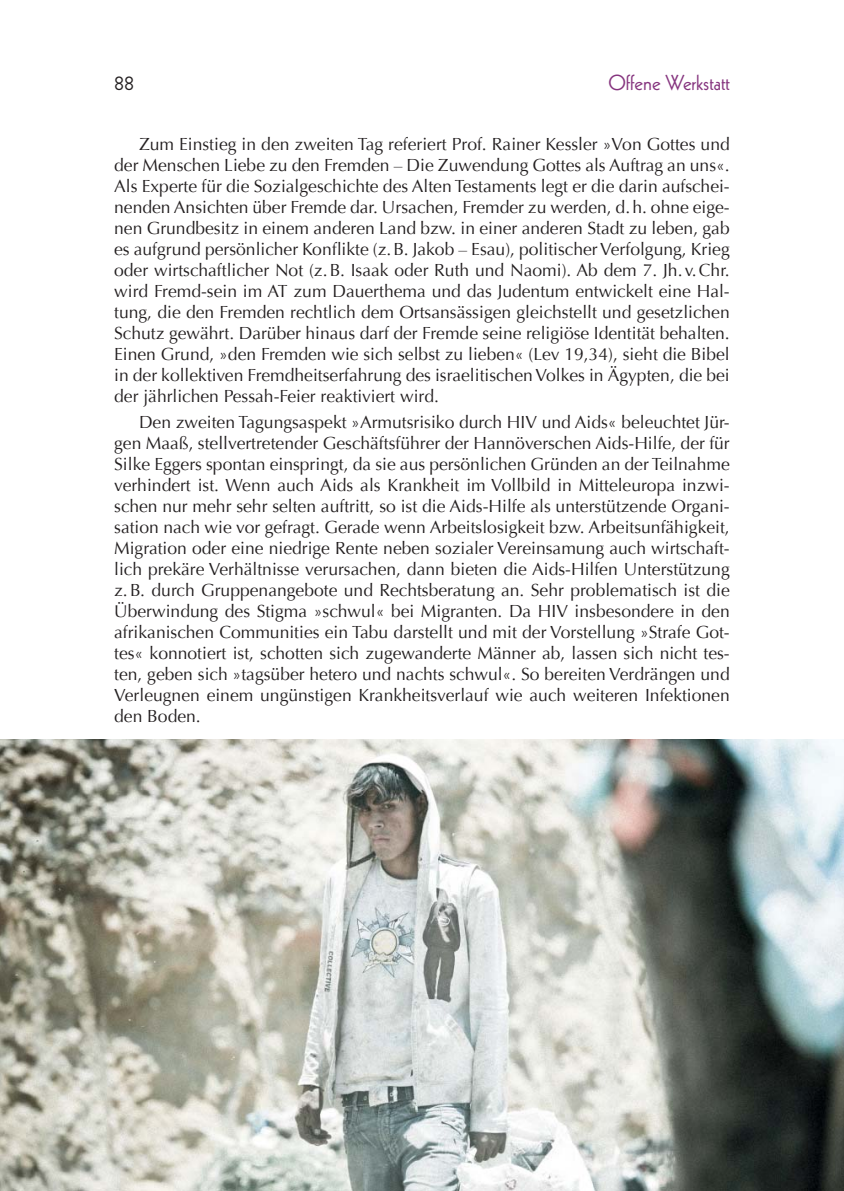
<style>
.page{position:relative;width:844px;height:1191px;background:#fff}
.page>*{position:absolute;margin:0;border:0;box-sizing:border-box;transform-origin:0 0}
.t1{font:21px "Kabel";color:#86357f}
.t2{font:21px "Kabel";color:#231f20}
.t3{font:17.5px/21px "Optima";color:#231f20;text-align:justify}
</style>
<div class="page">
<img style="left:0;top:739px;width:843px;height:452px">
<p class="t2" style="left:114px;top:75px;width:22px">88</p>
<p class="t1" style="left:608px;top:75px;width:123px">Offene Werkstatt</p>
<p class="t3" style="left:114px;top:134px;width:617px;text-indent:25px">Zum Einstieg in den zweiten Tag referiert Prof. Rainer Kessler »Von Gottes und der Menschen Liebe zu den Fremden – Die Zuwendung Gottes als Auftrag an uns«.<br>Als Experte für die Sozialgeschichte des Alten Testaments legt er die darin aufschei&shy;nenden Ansichten über Fremde dar. Ursachen, Fremder zu werden, d. h. ohne eige&shy;nen Grundbesitz in einem anderen Land bzw. in einer anderen Stadt zu leben, gab es aufgrund persönlicher Konflikte (z. B. Jakob – Esau), politischer Verfolgung, Krieg oder wirtschaftlicher Not (z. B. Isaak oder Ruth und Naomi). Ab dem 7. Jh. v. Chr. wird Fremd-sein im AT zum Dauerthema und das Judentum entwickelt eine Hal&shy;tung, die den Fremden rechtlich dem Ortsansässigen gleichstellt und gesetzlichen Schutz gewährt. Darüber hinaus darf der Fremde seine religiöse Identität behalten.<br>Einen Grund, »den Fremden wie sich selbst zu lieben« (Lev 19,34), sieht die Bibel in der kollektiven Fremdheitserfahrung des israelitischen Volkes in Ägypten, die bei der jährlichen Pessah-Feier reaktiviert wird.</p>
<p class="t3" style="left:114px;top:412px;width:617px;text-indent:25px">Den zweiten Tagungsaspekt »Armutsrisiko durch HIV und Aids« beleuchtet Jür&shy;gen Maaß, stellvertretender Geschäftsführer der Hannöverschen Aids-Hilfe, der für Silke Eggers spontan einspringt, da sie aus persönlichen Gründen an der Teilnahme verhindert ist. Wenn auch Aids als Krankheit im Vollbild in Mitteleuropa inzwi&shy;schen nur mehr sehr selten auftritt, so ist die Aids-Hilfe als unterstützende Organi&shy;sation nach wie vor gefragt. Gerade wenn Arbeitslosigkeit bzw. Arbeitsunfähigkeit, Migration oder eine niedrige Rente neben sozialer Vereinsamung auch wirtschaft&shy;lich prekäre Verhältnisse verursachen, dann bieten die Aids-Hilfen Unterstützung z. B. durch Gruppenangebote und Rechtsberatung an. Sehr problematisch ist die Überwindung des Stigma »schwul« bei Migranten. Da HIV insbesondere in den afrikanischen Communities ein Tabu darstellt und mit der Vorstellung »Strafe Got&shy;tes« konnotiert ist, schotten sich zugewanderte Männer ab, lassen sich nicht tes&shy;ten, geben sich »tagsüber hetero und nachts schwul«. So bereiten Verdrängen und Verleugnen einem ungünstigen Krankheitsverlauf wie auch weiteren Infektionen den Boden.</p>
</div>
